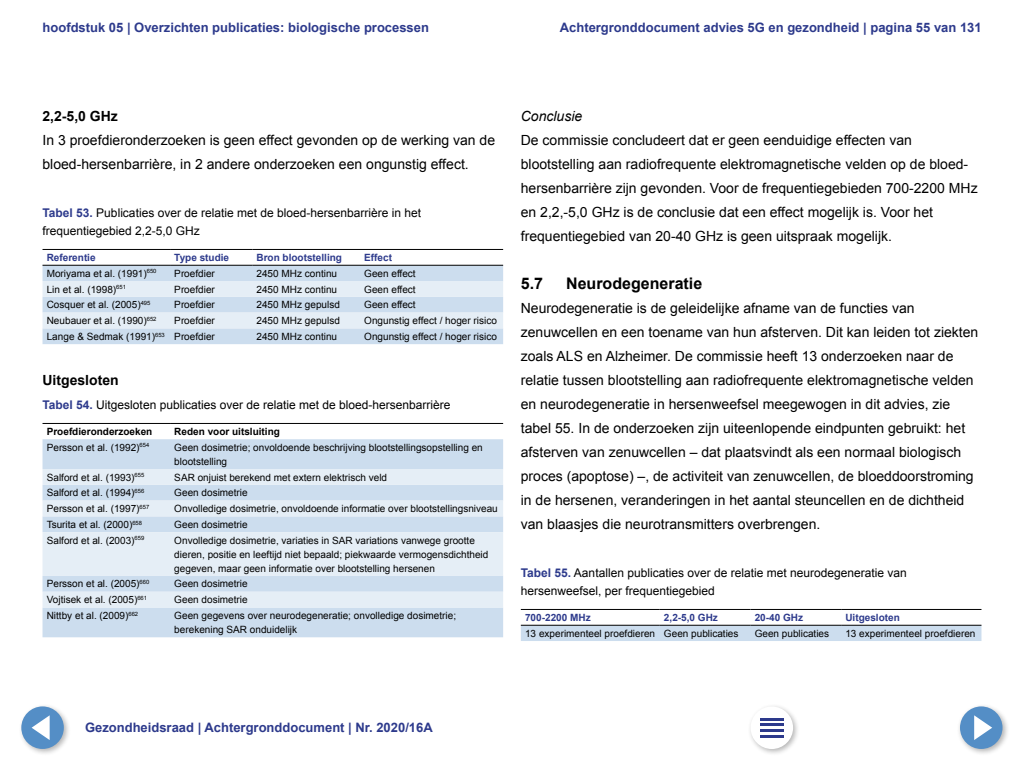
<style>
.page{position:relative;width:1024px;height:768px;background:#fff}
.page>*{position:absolute;margin:0;border:0;box-sizing:border-box;transform-origin:0 0}
.Kop_1_1_vet{font:700 16px "Arial";color:#000}
.Plat_z_ruimte{font:14px/24px "Arial";color:#000}
.Plat_z_ruimte-2{font:700 14px "Arial";color:#000}
.Kop_z_nr_vet{font:700 14px "Arial";color:#000}
.Plat_z_ruimte-3{font:italic 14px "Arial";color:#000}
.t1{font:700 13px "Arial";color:#2d3a8c}
.Tabel_Kop{font:12px/18px "Arial";color:#000}
.Tabeltekst{font:10px/14px "Arial";color:#000}
.Tabeltekst_Vet{font:700 10px "Arial";color:#2d3a8c}
.Tabeltekst_Vet_Zwart{font:700 10px "Arial";color:#000}
.s1{font-weight:700;color:#2d3a8c}
</style>
<div class="page">
<svg style="left:43px;top:264px;width:460px;height:1px"></svg>
<div style="left:43px;top:266px;width:460px;height:78px;background:#cde"></div>
<svg style="left:43px;top:281px;width:460px;height:47px;background:#dde8f3"></svg>
<hr style="left:43px;top:249px;width:127px;height:1px;background:#000">
<hr style="left:170px;top:249px;width:82px;height:1px;background:#000">
<hr style="left:252px;top:249px;width:108px;height:1px;background:#000">
<hr style="left:360px;top:249px;width:143px;height:1px;background:#000">
<hr style="left:43px;top:265px;width:127px;height:1px;background:#000">
<hr style="left:170px;top:265px;width:82px;height:1px;background:#000">
<hr style="left:252px;top:265px;width:108px;height:1px;background:#000">
<hr style="left:360px;top:265px;width:143px;height:1px;background:#000">
<div style="left:43px;top:439px;width:460px;height:198px;background:#cde"></div>
<svg style="left:43px;top:469px;width:460px;height:139px;background:#dce8f3"></svg>
<hr style="left:43px;top:423px;width:127px;height:1px;background:#000">
<hr style="left:170px;top:423px;width:333px;height:1px;background:#000">
<div style="left:521px;top:624px;width:460px;height:17px;background:#cde"></div>
<hr style="left:521px;top:609px;width:139px;height:1px;background:#000">
<hr style="left:660px;top:609px;width:90px;height:1px;background:#000">
<hr style="left:750px;top:609px;width:91px;height:1px;background:#000">
<hr style="left:841px;top:609px;width:140px;height:1px;background:#000">
<hr style="left:521px;top:625px;width:139px;height:1px;background:#000">
<hr style="left:660px;top:625px;width:90px;height:1px;background:#000">
<hr style="left:750px;top:625px;width:91px;height:1px;background:#000">
<hr style="left:841px;top:625px;width:140px;height:1px;background:#000">
<div style="left:18px;top:703px;width:53px;height:53px;background:#000;opacity:.3"></div>
<div style="left:21px;top:706px;width:43px;height:43px;background:#548ec6;border-radius:50%"></div>
<svg style="left:32px;top:715px;width:18px;height:25px"></svg>
<div style="left:747px;top:703px;width:53px;height:53px;background:#000;opacity:.3"></div>
<div style="left:751px;top:707px;width:42px;height:42px;background:#fff;border-radius:50%"></div>
<hr style="left:760px;top:718px;width:24px;height:2px;background:#2d3a8c">
<hr style="left:760px;top:724px;width:24px;height:2px;background:#2d3a8c">
<hr style="left:760px;top:730px;width:24px;height:2px;background:#2d3a8c">
<hr style="left:760px;top:735px;width:24px;height:2px;background:#2d3a8c">
<div style="left:957px;top:703px;width:53px;height:53px;background:#000;opacity:.3"></div>
<div style="left:960px;top:706px;width:43px;height:43px;background:#548ec6;border-radius:50%"></div>
<svg style="left:974px;top:715px;width:18px;height:25px"></svg>
<h3 class="t1" style="left:43px;top:19px;width:388px">hoofdstuk 05 | Overzichten publicaties: biologische processen</h3>
<h3 class="t1" style="left:560px;top:19px;width:423px">Achtergronddocument advies 5G en gezondheid | pagina 55 van 131</h3>
<h2 class="Kop_z_nr_vet" style="left:43px;top:107px;width:77px">2,2-5,0 GHz</h2>
<p class="Plat_z_ruimte" style="left:43px;top:128px;width:454px">In 3 proefdieronderzoeken is geen effect gevonden op de werking van de bloed-hersenbarrière, in 2 andere onderzoeken een ongunstig effect.</p>
<h2 class="Tabel_Kop" style="left:43px;top:204px;width:380px"><span class="s1">Tabel 53.</span> Publicaties over de relatie met de bloed-hersenbarrière in het frequentiegebied 2,2-5,0 GHz</h2>
<p class="Tabeltekst_Vet" style="left:47px;top:251px;width:50px">Referentie</p>
<p class="Tabeltekst_Vet" style="left:174px;top:251px;width:56px">Type studie</p>
<p class="Tabeltekst_Vet" style="left:257px;top:251px;width:87px">Bron blootstelling</p>
<p class="Tabeltekst_Vet" style="left:364px;top:251px;width:29px">Effect</p>
<p class="Tabeltekst" style="left:47px;top:266px;width:111px">Moriyama et al. (1991)<sup>650</sup></p>
<p class="Tabeltekst" style="left:174px;top:266px;width:42px">Proefdier</p>
<p class="Tabeltekst" style="left:257px;top:266px;width:82px">2450 MHz continu</p>
<p class="Tabeltekst" style="left:364px;top:266px;width:53px">Geen effect</p>
<p class="Tabeltekst" style="left:47px;top:282px;width:81px">Lin et al. (1998)<sup>651</sup></p>
<p class="Tabeltekst" style="left:174px;top:282px;width:42px">Proefdier</p>
<p class="Tabeltekst" style="left:257px;top:282px;width:82px">2450 MHz continu</p>
<p class="Tabeltekst" style="left:364px;top:282px;width:53px">Geen effect</p>
<p class="Tabeltekst" style="left:47px;top:298px;width:105px">Cosquer et al. (2005)<sup>495</sup></p>
<p class="Tabeltekst" style="left:174px;top:298px;width:42px">Proefdier</p>
<p class="Tabeltekst" style="left:257px;top:298px;width:85px">2450 MHz gepulsd</p>
<p class="Tabeltekst" style="left:364px;top:298px;width:53px">Geen effect</p>
<p class="Tabeltekst" style="left:47px;top:314px;width:111px">Neubauer et al. (1990)<sup>652</sup></p>
<p class="Tabeltekst" style="left:174px;top:314px;width:42px">Proefdier</p>
<p class="Tabeltekst" style="left:257px;top:314px;width:85px">2450 MHz gepulsd</p>
<p class="Tabeltekst" style="left:364px;top:314px;width:134px">Ongunstig effect / hoger risico</p>
<p class="Tabeltekst" style="left:47px;top:330px;width:120px">Lange &amp; Sedmak (1991)<sup>653</sup></p>
<p class="Tabeltekst" style="left:174px;top:330px;width:42px">Proefdier</p>
<p class="Tabeltekst" style="left:257px;top:330px;width:82px">2450 MHz continu</p>
<p class="Tabeltekst" style="left:364px;top:330px;width:134px">Ongunstig effect / hoger risico</p>
<p class="Plat_z_ruimte-2" style="left:43px;top:371px;width:78px">Uitgesloten</p>
<h2 class="Tabel_Kop" style="left:43px;top:396px;width:409px"><span class="s1">Tabel 54.</span> Uitgesloten publicaties over de relatie met de bloed-hersenbarrière</h2>
<h3 class="Tabeltekst_Vet_Zwart" style="left:47px;top:425px;width:107px">Proefdieronderzoeken</h3>
<h3 class="Tabeltekst_Vet_Zwart" style="left:174px;top:425px;width:107px">Reden voor uitsluiting</h3>
<p class="Tabeltekst" style="left:47px;top:440px;width:104px">Persson et al. (1992)<sup>654</sup></p>
<p class="Tabeltekst" style="left:174px;top:440px;width:310px">Geen dosimetrie; onvoldoende beschrijving blootstellingsopstelling en blootstelling</p>
<p class="Tabeltekst" style="left:47px;top:470px;width:99px">Salford et al. (1993)<sup>655</sup></p>
<p class="Tabeltekst" style="left:174px;top:470px;width:214px">SAR onjuist berekend met extern elektrisch veld</p>
<p class="Tabeltekst" style="left:47px;top:486px;width:99px">Salford et al. (1994)<sup>656</sup></p>
<p class="Tabeltekst" style="left:174px;top:486px;width:75px">Geen dosimetrie</p>
<p class="Tabeltekst" style="left:47px;top:502px;width:104px">Persson et al. (1997)<sup>657</sup></p>
<p class="Tabeltekst" style="left:174px;top:502px;width:325px">Onvolledige dosimetrie, onvoldoende informatie over blootstellingsniveau</p>
<p class="Tabeltekst" style="left:47px;top:518px;width:97px">Tsurita et al. (2000)<sup>658</sup></p>
<p class="Tabeltekst" style="left:174px;top:518px;width:75px">Geen dosimetrie</p>
<p class="Tabeltekst" style="left:47px;top:533px;width:99px">Salford et al. (2003)<sup>659</sup></p>
<p class="Tabeltekst" style="left:174px;top:533px;width:316px">Onvolledige dosimetrie, variaties in SAR variations vanwege grootte dieren, positie en leeftijd niet bepaald; piekwaarde vermogensdichtheid gegeven, maar geen informatie over blootstelling hersenen</p>
<p class="Tabeltekst" style="left:47px;top:577px;width:104px">Persson et al. (2005)<sup>660</sup></p>
<p class="Tabeltekst" style="left:174px;top:577px;width:75px">Geen dosimetrie</p>
<p class="Tabeltekst" style="left:47px;top:593px;width:102px">Vojtisek et al. (2005)<sup>661</sup></p>
<p class="Tabeltekst" style="left:174px;top:593px;width:75px">Geen dosimetrie</p>
<p class="Tabeltekst" style="left:47px;top:609px;width:93px">Nittby et al. (2009)<sup>662</sup></p>
<p class="Tabeltekst" style="left:174px;top:609px;width:283px">Geen gegevens over neurodegeneratie; onvolledige dosimetrie; berekening SAR onduidelijk</p>
<p class="Plat_z_ruimte-3" style="left:521px;top:107px;width:63px">Conclusie</p>
<p class="Plat_z_ruimte" style="left:521px;top:128px;width:458px">De commissie concludeert dat er geen eenduidige effecten van blootstelling aan radiofrequente elektromagnetische velden op de bloed&shy;hersenbarrière zijn gevonden. Voor de frequentiegebieden 700-2200 MHz en 2,2,-5,0 GHz is de conclusie dat een effect mogelijk is. Voor het frequentiegebied van 20-40 GHz is geen uitspraak mogelijk.</p>
<h2 class="Kop_1_1_vet" style="left:521px;top:273px;width:24px">5.7</h2>
<h2 class="Kop_1_1_vet" style="left:566px;top:273px;width:138px">Neurodegeneratie</h2>
<p class="Plat_z_ruimte" style="left:521px;top:296px;width:459px">Neurodegeneratie is de geleidelijke afname van de functies van zenuwcellen en een toename van hun afsterven. Dit kan leiden tot ziekten zoals ALS en Alzheimer. De commissie heeft 13 onderzoeken naar de relatie tussen blootstelling aan radiofrequente elektromagnetische velden en neurodegeneratie in hersenweefsel meegewogen in dit advies, zie tabel 55. In de onderzoeken zijn uiteenlopende eindpunten gebruikt: het afsterven van zenuwcellen – dat plaatsvindt als een normaal biologisch proces (apoptose) –, de activiteit van zenuwcellen, de bloeddoorstroming in de hersenen, veranderingen in het aantal steuncellen en de dichtheid van blaasjes die neurotransmitters overbrengen.</p>
<h2 class="Tabel_Kop" style="left:521px;top:564px;width:387px"><span class="s1">Tabel 55.</span> Aantallen publicaties over de relatie met neurodegeneratie van hersenweefsel, per frequentiegebied</h2>
<p class="Tabeltekst_Vet" style="left:525px;top:611px;width:67px">700-2200 MHz</p>
<p class="Tabeltekst_Vet" style="left:664px;top:611px;width:55px">2,2-5,0 GHz</p>
<p class="Tabeltekst_Vet" style="left:755px;top:611px;width:50px">20-40 GHz</p>
<p class="Tabeltekst_Vet" style="left:845px;top:611px;width:56px">Uitgesloten</p>
<p class="Tabeltekst" style="left:525px;top:626px;width:132px">13 experimenteel proefdieren</p>
<p class="Tabeltekst" style="left:664px;top:626px;width:76px">Geen publicaties</p>
<p class="Tabeltekst" style="left:755px;top:626px;width:76px">Geen publicaties</p>
<p class="Tabeltekst" style="left:845px;top:626px;width:132px">13 experimenteel proefdieren</p>
<h3 class="t1" style="left:85px;top:719px;width:349px">Gezondheidsraad | Achtergronddocument | Nr. 2020/16A</h3>
</div>
